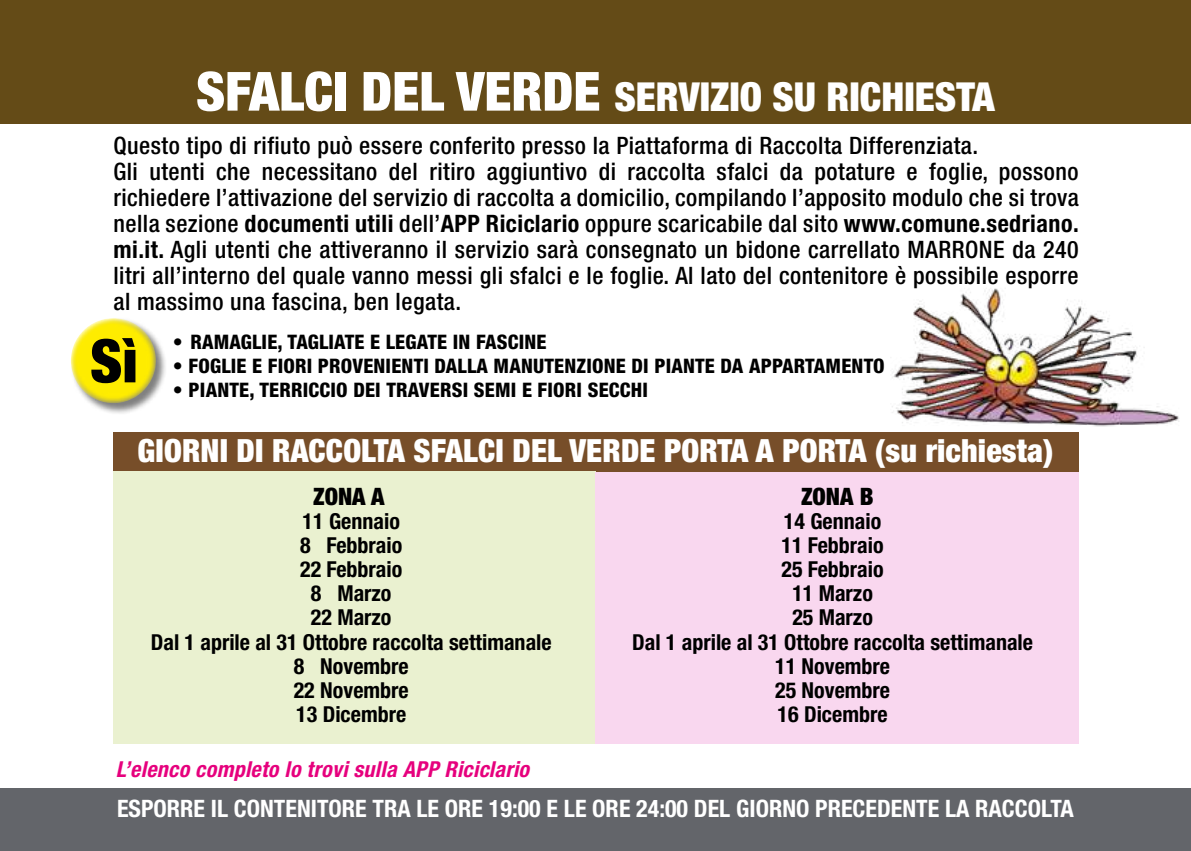
<style>
.page{position:relative;width:1191px;height:851px;background:#fff}
.page>*{position:absolute;margin:0;border:0;box-sizing:border-box;transform-origin:0 0}
.t1{font:900 condensed 40px "Helvetica Neue LT Std";color:#fff}
.t2{font:900 condensed 32px "Helvetica Neue LT Std";letter-spacing:.005em;color:#fff}
.t3{font:500 condensed 24px/26px "Helvetica Neue LT Std";letter-spacing:.02em;color:#000}
.t4{font:700 condensed 24px "Helvetica Neue LT Std";color:#fff}
.t5{font:900 condensed 24px "Helvetica Neue LT Std";color:#000}
.t6{font:700 condensed 22px/24px "Helvetica Neue LT Std";color:#000;text-align:center}
.t7{font:italic 700 condensed 22px "Helvetica Neue LT Std";letter-spacing:.015em;color:#e6007d}
.t8{font:800 condensed 20px "Helvetica Neue LT Std";letter-spacing:.01em;color:#000}
.s1{font-size:54px}
.s2{font-weight:700}
</style>
<div class="page">
<div style="left:113px;top:432px;width:965px;height:39px;background:#774e29"></div>
<div style="left:0;top:0;width:1191px;height:123px;background:#644b17"></div>
<div style="left:70px;top:317px;width:97px;height:97px;background:#000;opacity:.5"></div>
<svg style="left:71px;top:318px;width:85px;height:85px;background:#f3e418"></svg>
<svg style="left:91px;top:338px;width:44px;height:45px;background:#585100"></svg>
<div style="left:113px;top:471px;width:482px;height:272px;background:#eaf1d0"></div>
<div style="left:595px;top:471px;width:483px;height:272px;background:#f9d7ef"></div>
<img style="left:892px;top:288px;width:287px;height:169px">
<div style="left:0;top:788px;width:1191px;height:62px;background:#63656a"></div>
<h1 class="t1" style="left:196px;top:72px;width:800px"><span class="s1">SFALCI DEL VERDE</span> SERVIZIO SU RICHIESTA</h1>
<p class="t3" style="left:113px;top:132px;width:967px">Questo tipo di rifiuto può essere conferito presso la Piattaforma di Raccolta Differenziata.<br>Gli utenti che necessitano del ritiro aggiuntivo di raccolta sfalci da potature e foglie, possono richiedere l’attivazione del servizio di raccolta a domicilio, compilando l’apposito modulo che si trova nella sezione <span class="s2">documenti utili</span> dell’<span class="s2">APP Riciclario</span> oppure scaricabile dal sito <span class="s2">www.comune.sedriano. mi.it.</span> Agli utenti che attiveranno il servizio sarà consegnato un bidone carrellato MARRONE da 240 litri all’interno del quale vanno messi gli sfalci e le foglie. Al lato del contenitore è possibile esporre al massimo una fascina, ben legata.</p>
<p class="t8" style="left:173px;top:330px;width:375px">• RAMAGLIE, TAGLIATE E LEGATE IN FASCINE</p>
<p class="t8" style="left:173px;top:354px;width:713px">• FOGLIE E FIORI PROVENIENTI DALLA MANUTENZIONE DI PIANTE DA APPARTAMENTO</p>
<p class="t8" style="left:173px;top:378px;width:476px">• PIANTE, TERRICCIO DEI TRAVERSI SEMI E FIORI SECCHI</p>
<h2 class="t2" style="left:138px;top:431px;width:917px">GIORNI DI RACCOLTA SFALCI DEL VERDE PORTA A PORTA (su richiesta)</h2>
<p class="t5" style="left:313px;top:482px;width:73px">ZONA A</p>
<p class="t5" style="left:801px;top:482px;width:74px">ZONA B</p>
<p class="t6" style="left:151px;top:509px;width:402px">11 Gennaio<br>8 Febbraio<br>22 Febbraio<br>8 Marzo<br>22 Marzo<br>Dal 1 aprile al 31 Ottobre raccolta settimanale<br>8 Novembre<br>22 Novembre<br>13 Dicembre</p>
<p class="t6" style="left:632px;top:509px;width:402px">14 Gennaio<br>11 Febbraio<br>25 Febbraio<br>11 Marzo<br>25 Marzo<br>Dal 1 aprile al 31 Ottobre raccolta settimanale<br>11 Novembre<br>25 Novembre<br>16 Dicembre</p>
<p class="t7" style="left:116px;top:755px;width:415px">L’elenco completo lo trovi sulla APP Riciclario</p>
<p class="t4" style="left:117px;top:793px;width:958px">ESPORRE IL CONTENITORE TRA LE ORE 19:00 E LE ORE 24:00 DEL GIORNO PRECEDENTE LA RACCOLTA</p>
</div>
